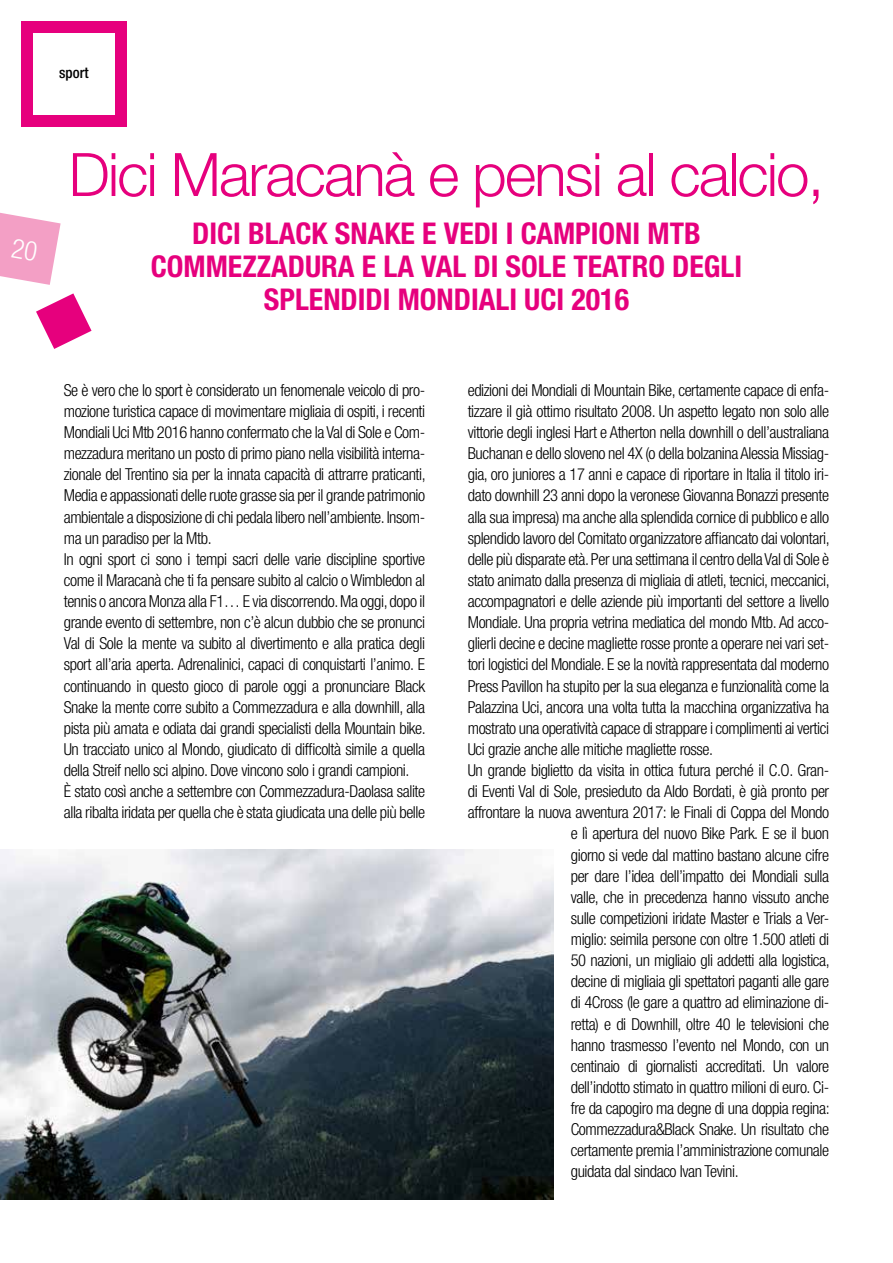
<style>
.page{position:relative;width:893px;height:1263px;background:#fff}
.page>*{position:absolute;margin:0;border:0;box-sizing:border-box;transform-origin:0 0}
.t1{font:300 60px "Helvetica Neue";letter-spacing:-.03em;color:#e6007d}
.t2{font:700 condensed 30px/33px "Helvetica Neue";color:#e6007d;text-align:center}
.t3{font:300 condensed 16.5px/21.1px "Helvetica Neue";letter-spacing:-.025em;color:#000}
.t4{font:500 condensed 15px "Helvetica Neue";color:#000}
</style>
<div class="page">
<svg style="left:36px;top:293px;width:56px;height:56px"></svg>
<div style="left:21px;top:21px;width:105px;height:105px;background:#e6007d"></div>
<div style="left:33px;top:33px;width:81px;height:81px;background:#fff"></div>
<img style="left:0;top:849px;width:554px;height:350px">
<svg style="left:0;top:213px;width:61px;height:72px"></svg>
<p class="t4" style="left:59px;top:64px;width:31px">sport</p>
<h1 class="t1" style="left:69px;top:138px;width:757px">Dici Maracanà e pensi al calcio,</h1>
<h2 class="t2" style="left:151px;top:216px;width:593px">DICI BLACK SNAKE E VEDI I CAMPIONI MTB<br>COMMEZZADURA E LA VAL DI SOLE TEATRO DEGLI<br>SPLENDIDI MONDIALI UCI 2016</h2>
<p class="t3" style="left:64px;top:379px;width:364px">Se è vero che lo sport è considerato un fenomenale veicolo di pro&shy;mozione turistica capace di movimentare migliaia di ospiti, i recenti Mondiali Uci Mtb 2016 hanno confermato che la Val di Sole e Com&shy;mezzadura meritano un posto di primo piano nella visibilità interna&shy;zionale del Trentino sia per la innata capacità di attrarre praticanti, Media e appassionati delle ruote grasse sia per il grande patrimonio ambientale a disposizione di chi pedala libero nell’ambiente. Insom&shy;ma un paradiso per la Mtb.<br>In ogni sport ci sono i tempi sacri delle varie discipline sportive come il Maracanà che ti fa pensare subito al calcio o Wimbledon al tennis o ancora Monza alla F1… E via discorrendo. Ma oggi, dopo il grande evento di settembre, non c’è alcun dubbio che se pronunci Val di Sole la mente va subito al divertimento e alla pratica degli sport all’aria aperta. Adrenalinici, capaci di conquistarti l’animo. E continuando in questo gioco di parole oggi a pronunciare Black Snake la mente corre subito a Commezzadura e alla downhill, alla pista più amata e odiata dai grandi specialisti della Mountain bike.<br>Un tracciato unico al Mondo, giudicato di difficoltà simile a quella della Streif nello sci alpino. Dove vincono solo i grandi campioni.<br>È stato così anche a settembre con Commezzadura-Daolasa salite alla ribalta iridata per quella che è stata giudicata una delle più belle</p>
<p class="t3" style="left:468px;top:379px;width:363px">edizioni dei Mondiali di Mountain Bike, certamente capace di enfa-</p>
<p class="t3" style="left:468px;top:400px;width:363px">tizzare il già ottimo risultato 2008. Un aspetto legato non solo alle</p>
<p class="t3" style="left:468px;top:422px;width:363px">vittorie degli inglesi Hart e Atherton nella downhill o dell’australiana</p>
<p class="t3" style="left:468px;top:443px;width:363px">Buchanan e dello sloveno nel 4X (o della bolzanina Alessia Missiag-</p>
<p class="t3" style="left:468px;top:464px;width:363px">gia, oro juniores a 17 anni e capace di riportare in Italia il titolo iri-</p>
<p class="t3" style="left:468px;top:485px;width:363px">dato downhill 23 anni dopo la veronese Giovanna Bonazzi presente</p>
<p class="t3" style="left:468px;top:506px;width:363px">alla sua impresa) ma anche alla splendida cornice di pubblico e allo</p>
<p class="t3" style="left:468px;top:527px;width:364px">splendido lavoro del Comitato organizzatore affiancato dai volontari,</p>
<p class="t3" style="left:468px;top:548px;width:363px">delle più disparate età. Per una settimana il centro della Val di Sole è</p>
<p class="t3" style="left:468px;top:569px;width:364px">stato animato dalla presenza di migliaia di atleti, tecnici, meccanici,</p>
<p class="t3" style="left:468px;top:590px;width:363px">accompagnatori e delle aziende più importanti del settore a livello</p>
<p class="t3" style="left:468px;top:612px;width:363px">Mondiale. Una propria vetrina mediatica del mondo Mtb. Ad acco-</p>
<p class="t3" style="left:468px;top:633px;width:363px">glierli decine e decine magliette rosse pronte a operare nei vari set-</p>
<p class="t3" style="left:468px;top:654px;width:363px">tori logistici del Mondiale. E se la novità rappresentata dal moderno</p>
<p class="t3" style="left:468px;top:675px;width:363px">Press Pavillon ha stupito per la sua eleganza e funzionalità come la</p>
<p class="t3" style="left:468px;top:696px;width:363px">Palazzina Uci, ancora una volta tutta la macchina organizzativa ha</p>
<p class="t3" style="left:468px;top:717px;width:363px">mostrato una operatività capace di strappare i complimenti ai vertici</p>
<p class="t3" style="left:468px;top:738px;width:247px">Uci grazie anche alle mitiche magliette rosse.</p>
<p class="t3" style="left:468px;top:759px;width:363px">Un grande biglietto da visita in ottica futura perché il C.O. Gran-</p>
<p class="t3" style="left:468px;top:781px;width:363px">di Eventi Val di Sole, presieduto da Aldo Bordati, è già pronto per</p>
<p class="t3" style="left:468px;top:802px;width:363px">affrontare la nuova avventura 2017: le Finali di Coppa del Mondo</p>
<p class="t3" style="left:571px;top:823px;width:260px">e lì apertura del nuovo Bike Park. E se il buon</p>
<p class="t3" style="left:571px;top:844px;width:260px">giorno si vede dal mattino bastano alcune cifre</p>
<p class="t3" style="left:571px;top:865px;width:260px">per dare l’idea dell’impatto dei Mondiali sulla</p>
<p class="t3" style="left:571px;top:886px;width:260px">valle, che in precedenza hanno vissuto anche</p>
<p class="t3" style="left:571px;top:907px;width:260px">sulle competizioni iridate Master e Trials a Ver-</p>
<p class="t3" style="left:571px;top:928px;width:260px">miglio: seimila persone con oltre 1.500 atleti di</p>
<p class="t3" style="left:571px;top:950px;width:261px">50 nazioni, un migliaio gli addetti alla logistica,</p>
<p class="t3" style="left:571px;top:971px;width:260px">decine di migliaia gli spettatori paganti alle gare</p>
<p class="t3" style="left:571px;top:992px;width:260px">di 4Cross (le gare a quattro ad eliminazione di-</p>
<p class="t3" style="left:571px;top:1013px;width:260px">retta) e di Downhill, oltre 40 le televisioni che</p>
<p class="t3" style="left:571px;top:1034px;width:260px">hanno trasmesso l’evento nel Mondo, con un</p>
<p class="t3" style="left:571px;top:1055px;width:260px">centinaio di giornalisti accreditati. Un valore</p>
<p class="t3" style="left:571px;top:1076px;width:260px">dell’indotto stimato in quattro milioni di euro. Ci-</p>
<p class="t3" style="left:571px;top:1097px;width:260px">fre da capogiro ma degne di una doppia regina:</p>
<p class="t3" style="left:571px;top:1118px;width:260px">Commezzadura&amp;Black Snake. Un risultato che</p>
<p class="t3" style="left:571px;top:1140px;width:260px">certamente premia l’amministrazione comunale</p>
<p class="t3" style="left:571px;top:1161px;width:169px">guidata dal sindaco Ivan Tevini.</p>
</div>
